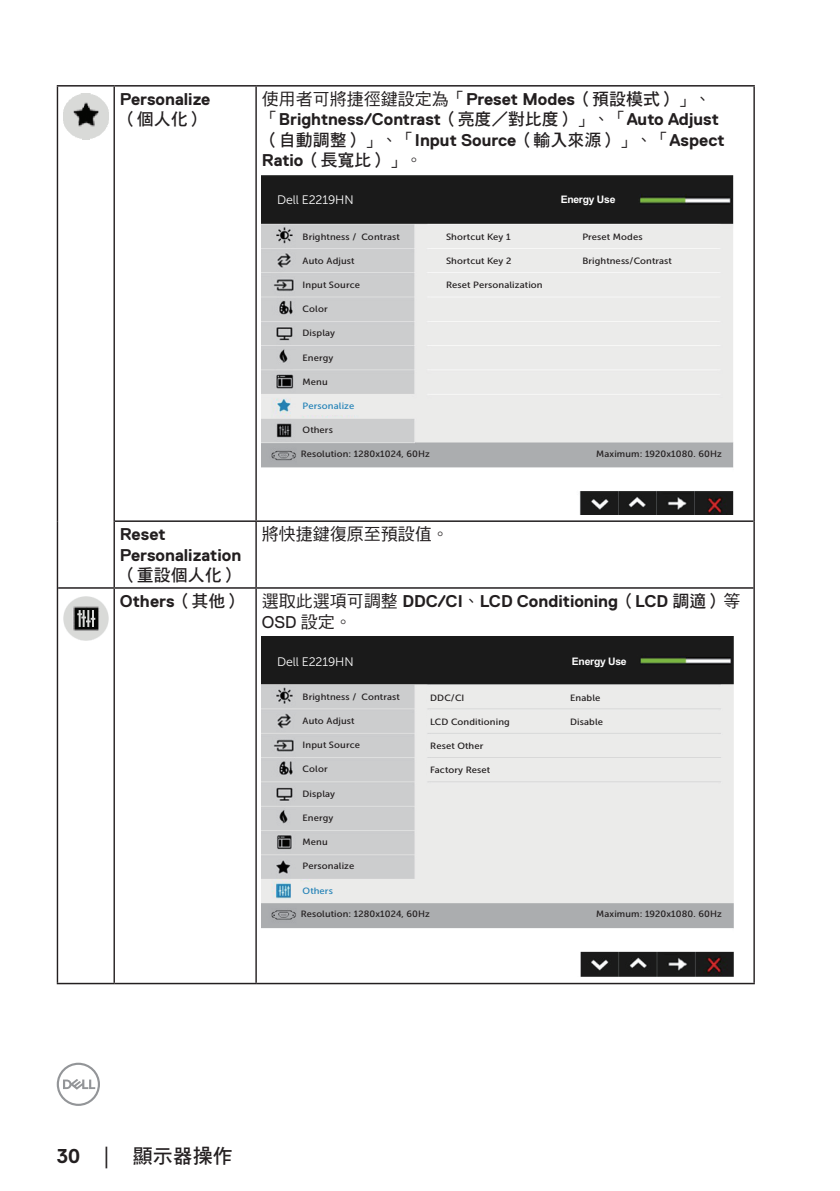
<style>
.page{position:relative;width:840px;height:1191px;background:#fff}
.page>*{position:absolute;margin:0;border:0;box-sizing:border-box;transform-origin:0 0}
.t1{font:20px "DF Hei Std W7";color:#231f20}
.t2{font:700 17px/20.4px "Dell Replica";color:#231f20}
.t3{font:17px "DF Hei Std W5";color:#231f20}
.t4{font:17px "DF Hei Std W7";color:#231f20}
.t5{font:12.4px "Museo Sans For Dell 300";letter-spacing:-.01em;color:#fff}
.t6{font:700 10.4px "Arial";letter-spacing:-.025em;color:#fff}
.t7{font:9px "Museo Sans For Dell Cn 500";letter-spacing:.01em;color:#231f20;scale:1.27 1}
.t8{font:9px "Museo Sans For Dell Cn 500";letter-spacing:.01em;color:#231f20;scale:1.25 1}
.t9{font:9px "Museo Sans For Dell Cn 500";letter-spacing:.01em;color:#2583b7;scale:1.27 1}
.s1{font-family:"Dell Replica";font-weight:700}
.s2{font-family:"DF Hei Std W7"}
.s3{font-family:"DF Hei Std W5";font-weight:400}
.s4{font-family:"DF Hei Std W7";font-weight:400}
.s5{font-weight:400}
.s6{font-family:"Times New Roman";font-size:18px}
</style>
<div class="page">
<svg style="left:57px;top:1062px;width:43px;height:44px"></svg>
<hr style="left:57px;top:87px;width:1px;height:434px;background:#231f20">
<hr style="left:113px;top:87px;width:2px;height:434px;background:#231f20">
<hr style="left:255px;top:87px;width:2px;height:433px;background:#231f20">
<hr style="left:753px;top:87px;width:1px;height:434px;background:#231f20">
<hr style="left:57px;top:521px;width:1px;height:67px;background:#231f20">
<hr style="left:113px;top:521px;width:2px;height:66px;background:#231f20">
<hr style="left:255px;top:522px;width:2px;height:65px;background:#231f20">
<hr style="left:753px;top:521px;width:1px;height:67px;background:#231f20">
<hr style="left:57px;top:588px;width:1px;height:394px;background:#231f20">
<hr style="left:113px;top:588px;width:2px;height:394px;background:#231f20">
<hr style="left:255px;top:588px;width:2px;height:394px;background:#231f20">
<hr style="left:753px;top:588px;width:1px;height:394px;background:#231f20">
<hr style="left:114px;top:85px;width:142px;height:2px;background:#231f20">
<hr style="left:115px;top:520px;width:141px;height:2px;background:#231f20">
<hr style="left:114px;top:587px;width:142px;height:1px;background:#231f20">
<hr style="left:114px;top:982px;width:142px;height:2px;background:#231f20">
<hr style="left:256px;top:85px;width:498px;height:2px;background:#231f20">
<hr style="left:256px;top:520px;width:497px;height:2px;background:#231f20">
<hr style="left:256px;top:587px;width:497px;height:1px;background:#231f20">
<hr style="left:256px;top:982px;width:498px;height:2px;background:#231f20">
<hr style="left:57px;top:85px;width:57px;height:2px;background:#231f20">
<hr style="left:58px;top:587px;width:56px;height:1px;background:#231f20">
<hr style="left:57px;top:982px;width:57px;height:2px;background:#231f20">
<img style="left:63px;top:94px;width:45px;height:45px">
<img style="left:261px;top:175px;width:472px;height:339px">
<div style="left:545px;top:188px;width:92px;height:28px;background:#1a1a1a"></div>
<div style="left:297px;top:445px;width:432px;height:19px;background:#abadaf"></div>
<div style="left:426px;top:227px;width:296px;height:20px;background:#ebebea"></div>
<div style="left:426px;top:250px;width:296px;height:20px;background:#ebebea"></div>
<div style="left:426px;top:274px;width:296px;height:20px;background:#ebebea"></div>
<div style="left:426px;top:298px;width:296px;height:20px;background:#ebebea"></div>
<div style="left:426px;top:324px;width:296px;height:20px;background:#ebebea"></div>
<div style="left:426px;top:348px;width:296px;height:20px;background:#ebebea"></div>
<div style="left:296px;top:227px;width:116px;height:18px;background:#cccdce"></div>
<div style="left:296px;top:276px;width:116px;height:18px;background:#cccdce"></div>
<div style="left:296px;top:301px;width:116px;height:18px;background:#cccdce"></div>
<div style="left:296px;top:325px;width:116px;height:18px;background:#cccdce"></div>
<div style="left:296px;top:349px;width:116px;height:18px;background:#cccdce"></div>
<div style="left:296px;top:374px;width:116px;height:18px;background:#cccdce"></div>
<div style="left:296px;top:397px;width:116px;height:18px;background:#ebebea"></div>
<div style="left:296px;top:421px;width:116px;height:18px;background:#cccdce"></div>
<div style="left:297px;top:251px;width:113px;height:19px;background:#cccdce"></div>
<div style="left:275px;top:194px;width:81px;height:14px;background:#1a1a1a"></div>
<img style="left:63px;top:596px;width:45px;height:45px">
<img style="left:261px;top:636px;width:472px;height:340px">
<div style="left:553px;top:648px;width:83px;height:29px;background:#1a1a1a"></div>
<div style="left:297px;top:905px;width:432px;height:19px;background:#abadaf"></div>
<div style="left:426px;top:687px;width:296px;height:20px;background:#ebebea"></div>
<div style="left:426px;top:711px;width:296px;height:19px;background:#ebebea"></div>
<div style="left:426px;top:735px;width:296px;height:19px;background:#ebebea"></div>
<div style="left:426px;top:758px;width:296px;height:20px;background:#ebebea"></div>
<div style="left:426px;top:784px;width:296px;height:20px;background:#ebebea"></div>
<div style="left:426px;top:808px;width:296px;height:20px;background:#ebebea"></div>
<div style="left:296px;top:687px;width:116px;height:18px;background:#cccdce"></div>
<div style="left:296px;top:737px;width:116px;height:17px;background:#cccdce"></div>
<div style="left:296px;top:761px;width:116px;height:18px;background:#cccdce"></div>
<div style="left:296px;top:785px;width:116px;height:18px;background:#cccdce"></div>
<div style="left:296px;top:809px;width:116px;height:18px;background:#cccdce"></div>
<div style="left:296px;top:834px;width:116px;height:18px;background:#cccdce"></div>
<div style="left:296px;top:857px;width:116px;height:18px;background:#cccdce"></div>
<div style="left:296px;top:881px;width:116px;height:18px;background:#ebebea"></div>
<div style="left:297px;top:711px;width:113px;height:19px;background:#cccdce"></div>
<div style="left:275px;top:655px;width:81px;height:14px;background:#1a1a1a"></div>
<h2 class="t2" style="left:120px;top:89px;width:92px">Personalize</h2>
<h2 class="t4" style="left:120px;top:110px;width:86px">（個人化）</h2>
<h2 class="t3" style="left:261px;top:90px;width:450px">使用者可將捷徑鍵設定為「<span class="s1">Preset Modes</span><span class="s2">（預設模式）</span>」、</h2>
<h2 class="t2" style="left:261px;top:109px;width:464px"><span class="s3">「</span>Brightness/Contrast<span class="s4">（亮度／對比度）</span><span class="s3">」、「</span>Auto Adjust<span class="s4">（自動調整）</span><span class="s3">」、「</span>Input Source<span class="s4">（輸入來源）</span><span class="s3">」、「</span>Aspect<br>Ratio<span class="s4">（長寬比）</span><span class="s3">」。</span></h2>
<h3 class="t5" style="left:277px;top:193px;width:78px">Dell E2219HN</h3>
<p class="t7" style="left:302px;top:231px;width:78px">Brightness / Contrast</p>
<p class="t7" style="left:302px;top:256px;width:42px">Auto Adjust</p>
<p class="t7" style="left:302px;top:280px;width:47px">Input Source</p>
<p class="t7" style="left:302px;top:304px;width:21px">Color</p>
<p class="t7" style="left:302px;top:328px;width:27px">Display</p>
<p class="t7" style="left:302px;top:353px;width:26px">Energy</p>
<p class="t7" style="left:302px;top:377px;width:21px">Menu</p>
<p class="t9" style="left:302px;top:401px;width:42px">Personalize</p>
<p class="t7" style="left:302px;top:425px;width:25px">Others</p>
<p class="t6" style="left:560px;top:193px;width:56px">Energy Use</p>
<p class="t7" style="left:446px;top:231px;width:52px">Shortcut Key 1</p>
<p class="t7" style="left:446px;top:256px;width:53px">Shortcut Key 2</p>
<p class="t7" style="left:446px;top:280px;width:78px">Reset Personalization</p>
<p class="t7" style="left:582px;top:231px;width:49px">Preset Modes</p>
<p class="t7" style="left:582px;top:256px;width:72px">Brightness/Contrast</p>
<p class="t8" style="left:301px;top:449px;width:105px">Resolution: 1280x1024, 60Hz</p>
<p class="t8" style="left:596px;top:449px;width:102px">Maximum: 1920x1080. 60Hz</p>
<h2 class="t2" style="left:120px;top:524px;width:123px">Reset<br>Personalization</h2>
<h2 class="t4" style="left:120px;top:566px;width:120px">（重設個人化）</h2>
<h2 class="t3" style="left:261px;top:525px;width:188px">將快捷鍵復原至預設值。</h2>
<h2 class="t2" style="left:261px;top:591px;width:480px;text-indent:-142px">Others<span class="s4">（其他）</span> <span class="s3">選取此選項可調整</span> DDC/CI<span class="s3">、</span>LCD Conditioning<span class="s4">（</span>LCD <span class="s4">調適）</span><span class="s3">等<br></span><span class="s5">OSD</span> <span class="s3">設定。</span></h2>
<h3 class="t5" style="left:277px;top:654px;width:78px">Dell E2219HN</h3>
<p class="t7" style="left:302px;top:691px;width:78px">Brightness / Contrast</p>
<p class="t7" style="left:302px;top:716px;width:42px">Auto Adjust</p>
<p class="t7" style="left:302px;top:740px;width:47px">Input Source</p>
<p class="t7" style="left:302px;top:764px;width:21px">Color</p>
<p class="t7" style="left:302px;top:788px;width:27px">Display</p>
<p class="t7" style="left:302px;top:813px;width:26px">Energy</p>
<p class="t7" style="left:302px;top:837px;width:21px">Menu</p>
<p class="t7" style="left:302px;top:861px;width:42px">Personalize</p>
<p class="t9" style="left:302px;top:885px;width:25px">Others</p>
<p class="t6" style="left:571px;top:654px;width:56px">Energy Use</p>
<p class="t7" style="left:430px;top:692px;width:28px">DDC/CI</p>
<p class="t7" style="left:430px;top:717px;width:64px">LCD Conditioning</p>
<p class="t7" style="left:430px;top:741px;width:43px">Reset Other</p>
<p class="t7" style="left:430px;top:765px;width:49px">Factory Reset</p>
<p class="t7" style="left:570px;top:692px;width:25px">Enable</p>
<p class="t7" style="left:570px;top:717px;width:27px">Disable</p>
<p class="t8" style="left:301px;top:909px;width:105px">Resolution: 1280x1024, 60Hz</p>
<p class="t8" style="left:596px;top:909px;width:102px">Maximum: 1920x1080. 60Hz</p>
<h1 class="t1" style="left:57px;top:1144px;width:177px"><span class="s1">30</span> <span class="s6">│</span> 顯示器操作</h1>
</div>
